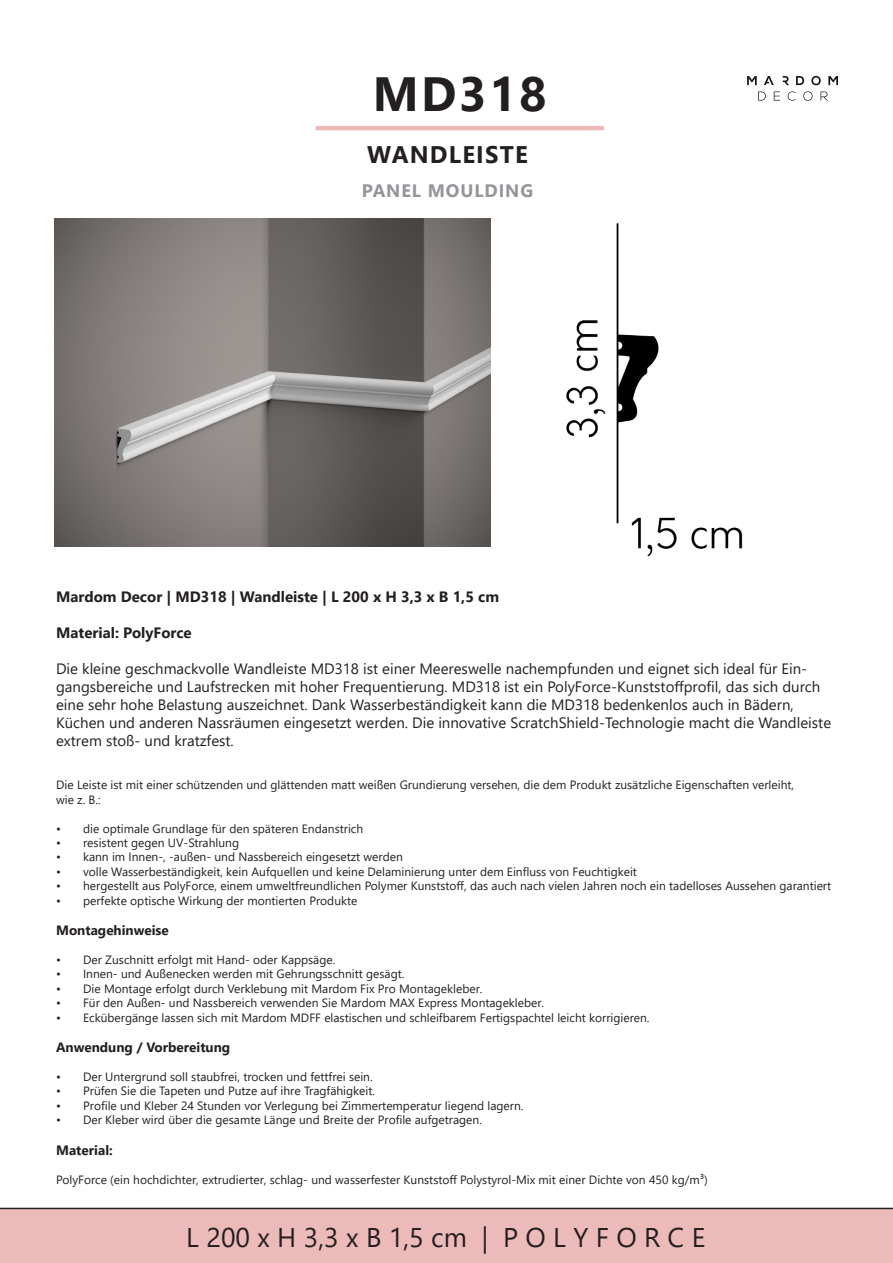
<style>
.page{position:relative;width:893px;height:1263px;background:#fff}
.page>*{position:absolute;margin:0;border:0;box-sizing:border-box;transform-origin:0 0}
.t1{font:700 48px "Segoe UI";letter-spacing:.05em;color:#231f20}
.t2{font:27px "Segoe UI";color:#231f20}
.t3{font:700 24px "Segoe UI";letter-spacing:.05em;color:#231f20}
.t4{font:700 18px "Segoe UI";letter-spacing:.05em;color:#939598}
.t5{font:15px/18px "Segoe UI";color:#231f20}
.t6{font:700 15px "Segoe UI";color:#231f20}
.t7{font:700 13.5px "Segoe UI";color:#231f20}
.t8{font:12px/14.4px "Segoe UI";color:#231f20}
</style>
<div class="page">
<div style="left:0;top:1208px;width:893px;height:55px;background:#ecbab8"></div>
<hr style="left:316px;top:126px;width:288px;height:4px;background:#edbab8">
<svg style="left:747px;top:76px;width:10px;height:9px"></svg>
<svg style="left:796px;top:76px;width:8px;height:9px"></svg>
<svg style="left:811px;top:76px;width:10px;height:9px"></svg>
<svg style="left:828px;top:76px;width:10px;height:9px"></svg>
<svg style="left:758px;top:92px;width:8px;height:9px"></svg>
<svg style="left:774px;top:92px;width:6px;height:9px"></svg>
<svg style="left:788px;top:91px;width:8px;height:10px"></svg>
<svg style="left:803px;top:91px;width:9px;height:10px"></svg>
<svg style="left:820px;top:92px;width:8px;height:9px"></svg>
<svg style="left:764px;top:76px;width:10px;height:9px"></svg>
<svg style="left:783px;top:76px;width:6px;height:9px"></svg>
<img style="left:54px;top:218px;width:437px;height:328px">
<img style="left:566px;top:223px;width:177px;height:334px">
<p class="t1" style="left:373px;top:49px;width:175px">MD318</p>
<p class="t3" style="left:367px;top:132px;width:162px">WANDLEISTE</p>
<p class="t4" style="left:362px;top:174px;width:173px">PANEL MOULDING</p>
<p class="t6" style="left:56px;top:583px;width:444px">Mardom Decor | MD318 | Wandleiste | L 200 x H 3,3 x B 1,5 cm</p>
<p class="t6" style="left:56px;top:619px;width:137px">Material: PolyForce</p>
<p class="t5" style="left:56px;top:658px;width:776px">Die kleine geschmackvolle Wandleiste MD318 ist einer Meereswelle nachempfunden und eignet sich ideal für Ein&shy;gangsbereiche und Laufstrecken mit hoher Frequentierung. MD318 ist ein PolyForce-Kunststoffprofil, das sich durch eine sehr hohe Belastung auszeichnet. Dank Wasserbeständigkeit kann die MD318 bedenkenlos auch in Bädern, Küchen und anderen Nassräumen eingesetzt werden. Die innovative ScratchShield-Technologie macht die Wandleiste extrem stoß- und kratzfest.</p>
<p class="t8" style="left:56px;top:777px;width:740px">Die Leiste ist mit einer schützenden und glättenden matt weißen Grundierung versehen, die dem Produkt zusätzliche Eigenschaften verleiht, wie z. B.:</p>
<p class="t8" style="left:56px;top:820px;width:309px">• die optimale Grundlage für den späteren Endanstrich</p>
<p class="t8" style="left:56px;top:834px;width:184px">• resistent gegen UV-Strahlung</p>
<p class="t8" style="left:56px;top:849px;width:348px">• kann im Innen-, -außen- und Nassbereich eingesetzt werden</p>
<p class="t8" style="left:56px;top:863px;width:582px">• volle Wasserbeständigkeit, kein Aufquellen und keine Delaminierung unter dem Einfluss von Feuchtigkeit</p>
<p class="t8" style="left:56px;top:877px;width:777px">• hergestellt aus PolyForce, einem umweltfreundlichen Polymer Kunststoff, das auch nach vielen Jahren noch ein tadelloses Aussehen garantiert</p>
<p class="t8" style="left:56px;top:892px;width:303px">• perfekte optische Wirkung der montierten Produkte</p>
<p class="t7" style="left:56px;top:917px;width:114px">Montagehinweise</p>
<p class="t8" style="left:56px;top:951px;width:281px">• Der Zuschnitt erfolgt mit Hand- oder Kappsäge.</p>
<p class="t8" style="left:56px;top:966px;width:350px">• Innen- und Außenecken werden mit Gehrungsschnitt gesägt.</p>
<p class="t8" style="left:56px;top:980px;width:428px">• Die Montage erfolgt durch Verklebung mit Mardom Fix Pro Montagekleber.</p>
<p class="t8" style="left:56px;top:994px;width:490px">• Für den Außen- und Nassbereich verwenden Sie Mardom MAX Express Montagekleber.</p>
<p class="t8" style="left:56px;top:1009px;width:595px">• Eckübergänge lassen sich mit Mardom MDFF elastischen und schleifbarem Fertigspachtel leicht korrigieren.</p>
<p class="t7" style="left:56px;top:1034px;width:176px">Anwendung / Vorbereitung</p>
<p class="t8" style="left:56px;top:1068px;width:318px">• Der Untergrund soll staubfrei, trocken und fettfrei sein.</p>
<p class="t8" style="left:56px;top:1083px;width:320px">• Prüfen Sie die Tapeten und Putze auf ihre Tragfähigkeit.</p>
<p class="t8" style="left:56px;top:1097px;width:469px">• Profile und Kleber 24 Stunden vor Verlegung bei Zimmertemperatur liegend lagern.</p>
<p class="t8" style="left:56px;top:1111px;width:427px">• Der Kleber wird über die gesamte Länge und Breite der Profile aufgetragen.</p>
<p class="t7" style="left:56px;top:1137px;width:58px">Material:</p>
<p class="t8" style="left:56px;top:1171px;width:653px">PolyForce (ein hochdichter, extrudierter, schlag- und wasserfester Kunststoff Polystyrol-Mix mit einer Dichte von 450 kg/m³)</p>
<p class="t2" style="left:186px;top:1212px;width:521px">L 200 x H 3,3 x B 1,5 cm | P O L Y F O R C E</p>
</div>
